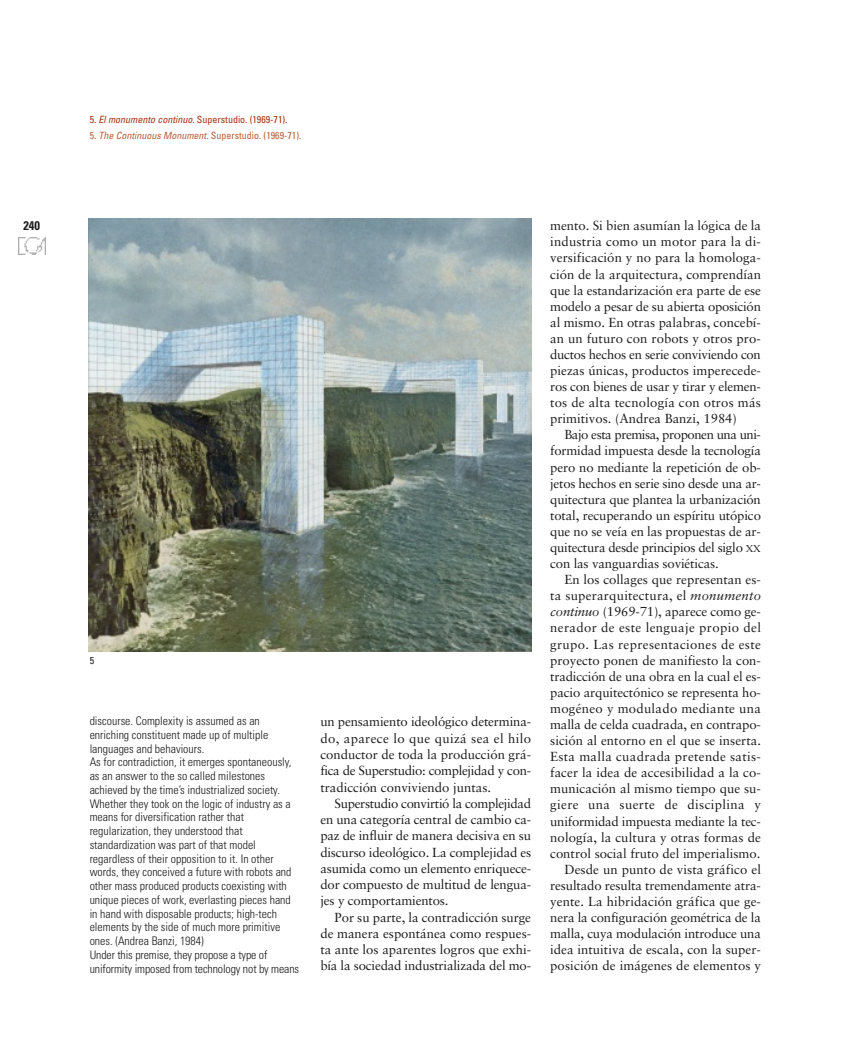
<style>
.page{position:relative;width:851px;height:1063px;background:#fff}
.page>*{position:absolute;margin:0;border:0;box-sizing:border-box;transform-origin:0 0}
.t1{font:13.12px "Sabon";letter-spacing:-.005em;color:#1c1c1c}
.t2{font:13.12px "Sabon";letter-spacing:.03em;color:#1c1c1c}
.t3{font:13.12px "Sabon";letter-spacing:.015em;color:#1c1c1c}
.t4{font:13.12px "Sabon";letter-spacing:-.025em;color:#1c1c1c}
.t5{font:13.12px "Sabon";letter-spacing:-.035em;color:#1c1c1c}
.t6{font:13.12px "Sabon";letter-spacing:.025em;color:#1c1c1c}
.t7{font:13.12px "Sabon";letter-spacing:.02em;color:#1c1c1c}
.t8{font:700 condensed 12.5px "Univers";color:#1c1c1c}
.t9{font:300 condensed 11.88px/13.8px "Univers";color:#1c1c1c}
.t10{font:condensed 10px "Univers";color:#b6603a}
.t11{font:condensed 10px "Univers";color:#a63212}
.t12{font:condensed 10px "Univers";color:#1c1c1c}
.s1{font-style:italic}
.s2{font-size:9.88px}
</style>
<div class="page">
<img style="left:18px;top:237px;width:28px;height:18px">
<img style="left:88px;top:219px;width:443px;height:433px">
<p class="t8" style="left:23px;top:220px;width:18px">240</p>
<p class="t11" style="left:90px;top:115px;width:199px">5. <span class="s1">Elmonumento continuo.</span>Superstudio. (1969-71).</p>
<p class="t10" style="left:90px;top:131px;width:213px">5. <span class="s1">The Continuous Monument.</span>Superstudio. (1969-71).</p>
<p class="t12" style="left:90px;top:657px;width:6px">5</p>
<p class="t9" style="left:90px;top:715px;width:211px">discourse. Complexity is assumed as an enriching constituent made up of multiple languages and behaviours.<br>As for contradiction, it emerges spontaneously, as an answer to the so called milestones achieved by the time’s industrialized society.<br>Whether they took on the logic of industry as a means for diversification rather that regularization, they understood that standardization was part of that model regardless of their opposition to it. In other words, they conceived a future with robots and other mass produced products coexisting with unique pieces of work, everlasting pieces hand in hand with disposable products; high-tech elements by the side of much more primitive ones. (Andrea Banzi, 1984)<br>Under this premise, they propose a type of uniformity imposed from technology not by means</p>
<p class="t1" style="left:320px;top:717px;width:212px">un pensamiento ideológico determina-</p>
<p class="t2" style="left:320px;top:733px;width:212px">do, aparece lo que quizá sea el hilo</p>
<p class="t1" style="left:320px;top:749px;width:212px">conductor de toda la producción grá-</p>
<p class="t4" style="left:320px;top:765px;width:212px">fica de Superstudio: complejidad y con-</p>
<p class="t1" style="left:320px;top:782px;width:172px">tradicción conviviendo juntas.</p>
<p class="t4" style="left:334px;top:798px;width:198px">Superstudio convirtió la complejidad</p>
<p class="t1" style="left:320px;top:814px;width:212px">en una categoría central de cambio ca-</p>
<p class="t1" style="left:320px;top:830px;width:212px">paz de influir de manera decisiva en su</p>
<p class="t1" style="left:320px;top:847px;width:212px">discurso ideológico. La complejidad es</p>
<p class="t1" style="left:320px;top:863px;width:212px">asumida como un elemento enriquece-</p>
<p class="t1" style="left:320px;top:879px;width:212px">dor compuesto de multitud de lengua-</p>
<p class="t1" style="left:320px;top:895px;width:130px">jes y comportamientos.</p>
<p class="t1" style="left:334px;top:912px;width:198px">Por su parte, la contradicción surge</p>
<p class="t1" style="left:320px;top:928px;width:212px">de manera espontánea como respues-</p>
<p class="t1" style="left:320px;top:944px;width:212px">ta ante los aparentes logros que exhi-</p>
<p class="t1" style="left:320px;top:961px;width:212px">bía la sociedad industrializada del mo-</p>
<p class="t1" style="left:550px;top:220px;width:212px">mento. Si bien asumían la lógica de la</p>
<p class="t3" style="left:550px;top:237px;width:212px">industria como un motor para la di-</p>
<p class="t1" style="left:550px;top:253px;width:212px">versificación y no para la homologa-</p>
<p class="t1" style="left:550px;top:269px;width:212px">ción de la arquitectura, comprendían</p>
<p class="t1" style="left:550px;top:285px;width:212px">que la estandarización era parte de ese</p>
<p class="t1" style="left:550px;top:301px;width:212px">modelo a pesar de su abierta oposición</p>
<p class="t1" style="left:550px;top:317px;width:212px">al mismo. En otras palabras, concebí-</p>
<p class="t1" style="left:550px;top:333px;width:212px">an un futuro con robots y otros pro-</p>
<p class="t1" style="left:550px;top:349px;width:212px">ductos hechos en serie conviviendo con</p>
<p class="t1" style="left:550px;top:365px;width:212px">piezas únicas, productos imperecede-</p>
<p class="t1" style="left:550px;top:381px;width:212px">ros con bienes de usar y tirar y elemen-</p>
<p class="t3" style="left:550px;top:397px;width:212px">tos de alta tecnología con otros más</p>
<p class="t1" style="left:550px;top:413px;width:188px">primitivos. (Andrea Banzi, 1984)</p>
<p class="t5" style="left:564px;top:430px;width:198px">Bajo esta premisa, proponen una uni-</p>
<p class="t1" style="left:550px;top:446px;width:212px">formidad impuesta desde la tecnología</p>
<p class="t1" style="left:550px;top:462px;width:212px">pero no mediante la repetición de ob-</p>
<p class="t1" style="left:550px;top:478px;width:212px">jetos hechos en serie sino desde una ar-</p>
<p class="t1" style="left:550px;top:494px;width:212px">quitectura que plantea la urbanización</p>
<p class="t1" style="left:550px;top:510px;width:212px">total, recuperando un espíritu utópico</p>
<p class="t1" style="left:550px;top:526px;width:212px">que no se veía en las propuestas de ar-</p>
<p class="t1" style="left:550px;top:542px;width:212px">quitectura desde principios del siglo <span class="s2">XX</span></p>
<p class="t1" style="left:550px;top:558px;width:170px">con las vanguardias soviéticas.</p>
<p class="t1" style="left:564px;top:574px;width:198px">En los collages que representan es-</p>
<p class="t3" style="left:550px;top:590px;width:212px">ta superarquitectura, el <span class="s1">monumento</span></p>
<p class="t1" style="left:550px;top:607px;width:212px"><span class="s1">continuo</span> (1969-71), aparece como ge-</p>
<p class="t2" style="left:550px;top:623px;width:212px">nerador de este lenguaje propio del</p>
<p class="t2" style="left:550px;top:639px;width:212px">grupo. Las representaciones de este</p>
<p class="t1" style="left:550px;top:655px;width:212px">proyecto ponen de manifiesto la con-</p>
<p class="t1" style="left:550px;top:671px;width:212px">tradicción de una obra en la cual el es-</p>
<p class="t1" style="left:550px;top:687px;width:212px">pacio arquitectónico se representa ho-</p>
<p class="t7" style="left:550px;top:703px;width:212px">mogéneo y modulado mediante una</p>
<p class="t1" style="left:550px;top:719px;width:212px">malla de celda cuadrada, en contrapo-</p>
<p class="t1" style="left:550px;top:735px;width:212px">sición al entorno en el que se inserta.</p>
<p class="t6" style="left:550px;top:751px;width:212px">Esta malla cuadrada pretende satis-</p>
<p class="t1" style="left:550px;top:767px;width:212px">facer la idea de accesibilidad a la co-</p>
<p class="t1" style="left:550px;top:784px;width:212px">municación al mismo tiempo que su-</p>
<p class="t2" style="left:550px;top:800px;width:212px">giere una suerte de disciplina y</p>
<p class="t1" style="left:550px;top:816px;width:212px">uniformidad impuesta mediante la tec-</p>
<p class="t1" style="left:550px;top:832px;width:212px">nología, la cultura y otras formas de</p>
<p class="t1" style="left:550px;top:848px;width:211px">control social fruto del imperialismo.</p>
<p class="t1" style="left:564px;top:864px;width:198px">Desde un punto de vista gráfico el</p>
<p class="t1" style="left:550px;top:880px;width:212px">resultado resulta tremendamente atra-</p>
<p class="t1" style="left:550px;top:896px;width:212px">yente. La hibridación gráfica que ge-</p>
<p class="t1" style="left:550px;top:912px;width:212px">nera la configuración geométrica de la</p>
<p class="t1" style="left:550px;top:928px;width:212px">malla, cuya modulación introduce una</p>
<p class="t1" style="left:550px;top:944px;width:212px">idea intuitiva de escala, con la super-</p>
<p class="t1" style="left:550px;top:960px;width:212px">posición de imágenes de elementos y</p>
</div>
